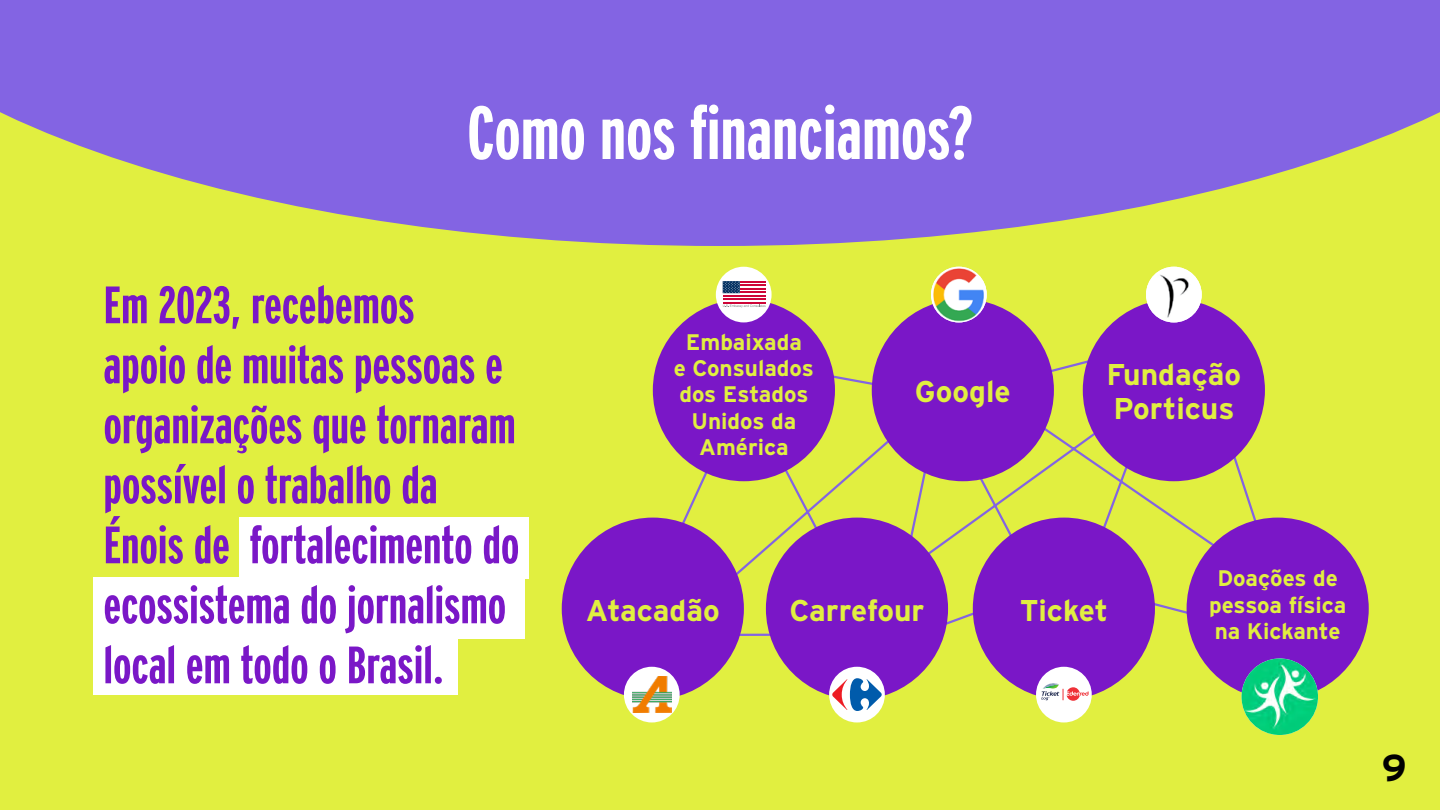
<style>
.page{position:relative;width:1440px;height:810px;background:#e1ef40}
.page>*{position:absolute;margin:0;border:0;box-sizing:border-box;transform-origin:0 0}
.t1{font:700 75px "Interstate Compressed";color:#fff}
.t2{font:700 52.5px/60px "Interstate Compressed";color:#7a17c7}
.t3{font:700 37.5px "Interstate";color:#000}
.t4{font:700 30px/33.8px "Interstate";color:#e1ef40}
.t5{font:700 22.5px/26.2px "Interstate";color:#e1ef40;text-align:center}
</style>
<div class="page">
<svg style="left:650px;top:358px;width:632px;height:284px"></svg>
<svg style="left:0;top:0;width:1440px;height:246px;fill:#8364e3"></svg>
<div style="left:653px;top:299px;width:182px;height:182px;background:#7a17c7;border-radius:50%"></div>
<div style="left:872px;top:299px;width:182px;height:182px;background:#7a17c7;border-radius:50%"></div>
<div style="left:1083px;top:299px;width:182px;height:182px;background:#7a17c7;border-radius:50%"></div>
<div style="left:973px;top:518px;width:182px;height:182px;background:#7a17c7;border-radius:50%"></div>
<div style="left:766px;top:518px;width:182px;height:182px;background:#7a17c7;border-radius:50%"></div>
<div style="left:562px;top:518px;width:182px;height:182px;background:#7a17c7;border-radius:50%"></div>
<div style="left:239px;top:518px;width:290px;height:61px;background:#fff"></div>
<div style="left:93px;top:578px;width:432px;height:61px;background:#fff"></div>
<div style="left:93px;top:634px;width:365px;height:61px;background:#fff"></div>
<img style="left:1146px;top:267px;width:56px;height:55px;border-radius:28px">
<div style="left:1187px;top:518px;width:182px;height:182px;background:#7a17c7;border-radius:50%"></div>
<img style="left:1242px;top:658px;width:76px;height:77px;border-radius:38px">
<div style="left:716px;top:267px;width:56px;height:55px;background:#fff;border-radius:50%"></div>
<svg style="left:723px;top:305px;width:43px;height:3px"></svg>
<hr style="left:723px;top:295px;width:42px;height:2px;background:#ce0538">
<hr style="left:723px;top:298px;width:42px;height:2px;background:#ce0538">
<hr style="left:723px;top:302px;width:42px;height:2px;background:#ce0538">
<svg style="left:723px;top:281px;width:42px;height:12px"></svg>
<img style="left:931px;top:267px;width:56px;height:55px;border-radius:28px">
<div style="left:1036px;top:667px;width:56px;height:55px;background:#fff;border-radius:50%"></div>
<svg style="left:1041px;top:683px;width:48px;height:18px"></svg>
<div style="left:829px;top:667px;width:56px;height:55px;background:#fff;border-radius:50%"></div>
<svg style="left:832px;top:678px;width:50px;height:33px"></svg>
<div style="left:624px;top:667px;width:56px;height:55px;background:#fff;border-radius:50%"></div>
<img style="left:632px;top:677px;width:39px;height:36px">
<h1 class="t1" style="left:467px;top:91px;width:507px">Como nos financiamos?</h1>
<p class="t2" style="left:104px;top:275px;width:417px">Em 2023, recebemos<br>apoio de muitas pessoas e organizações que tornaram possível o trabalho da<br>Énois de fortalecimento do ecossistema do jornalismo local em todo o Brasil.</p>
<p class="t5" style="left:674px;top:329px;width:141px">Embaixada<br>e Consulados dos Estados<br>Unidos da<br>América</p>
<p class="t4" style="left:915px;top:375px;width:97px">Google</p>
<p class="t4" style="left:1106px;top:358px;width:136px">Fundação<br>Porticus</p>
<p class="t4" style="left:586px;top:593px;width:135px">Atacadão</p>
<p class="t4" style="left:790px;top:593px;width:136px">Carrefour</p>
<p class="t4" style="left:1020px;top:593px;width:90px">Ticket</p>
<p class="t5" style="left:1209px;top:565px;width:139px">Doações de pessoa física na Kickante</p>
<p class="t3" style="left:1382px;top:747px;width:26px">9</p>
</div>
